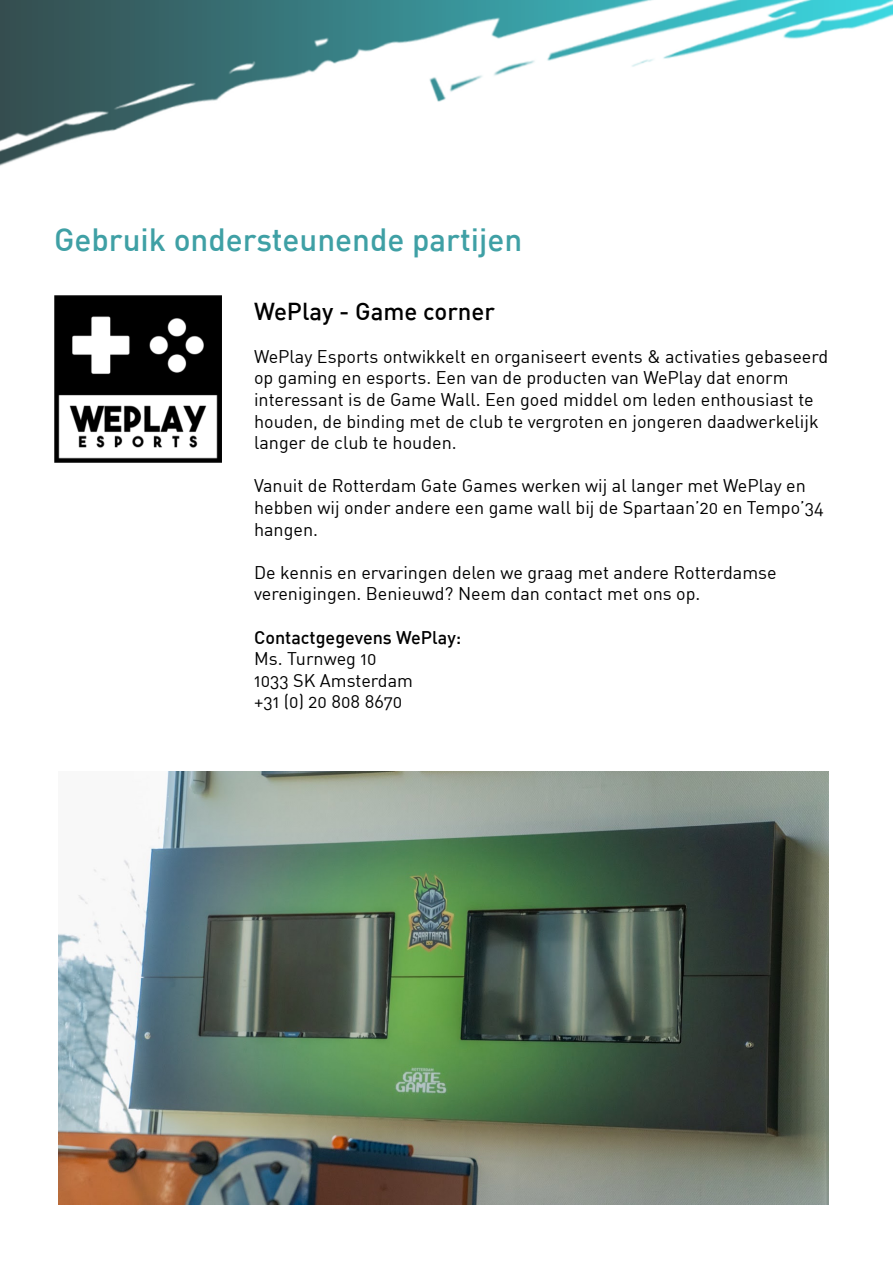
<style>
.page{position:relative;width:893px;height:1263px;background:#fff}
.page>*{position:absolute;margin:0;border:0;box-sizing:border-box;transform-origin:0 0}
.t1{font:500 31.5px "DIN";color:#3fa0a5}
.t2{font:500 24px "DIN";color:#000}
.t3{font:18px/21.6px "DIN Regular Alternate";color:#000}
.t4{font:500 18px "DIN";color:#000}
</style>
<div class="page">
<img style="left:0;top:0;width:893px;height:296px">
<svg style="left:174px;top:45px;width:719px;height:351px"></svg>
<img style="left:54px;top:296px;width:167px;height:167px">
<img style="left:58px;top:771px;width:770px;height:433px">
<h1 class="t1" style="left:54px;top:219px;width:470px">Gebruik ondersteunende partijen</h1>
<h2 class="t2" style="left:254px;top:296px;width:242px">WePlay - Game corner</h2>
<p class="t3" style="left:254px;top:345px;width:576px">WePlay Esports ontwikkelt en organiseert events &amp; activaties gebaseerd op gaming en esports. Een van de producten van WePlay dat enorm interessant is de Game Wall. Een goed middel om leden enthousiast te houden, de binding met de club te vergroten en jongeren daadwerkelijk langer de club te houden.</p>
<p class="t3" style="left:254px;top:475px;width:571px">Vanuit de Rotterdam Gate Games werken wij al langer met WePlay en hebben wij onder andere een game wall bij de Spartaan’20 en Tempo’34 hangen.</p>
<p class="t3" style="left:254px;top:561px;width:524px">De kennis en ervaringen delen we graag met andere Rotterdamse verenigingen. Benieuwd? Neem dan contact met ons op.</p>
<p class="t4" style="left:254px;top:626px;width:209px">Contactgegevens WePlay:</p>
<p class="t3" style="left:254px;top:647px;width:160px">Ms. Turnweg 10<br>1033 SK Amsterdam +31 (0) 20 808 8670</p>
</div>
